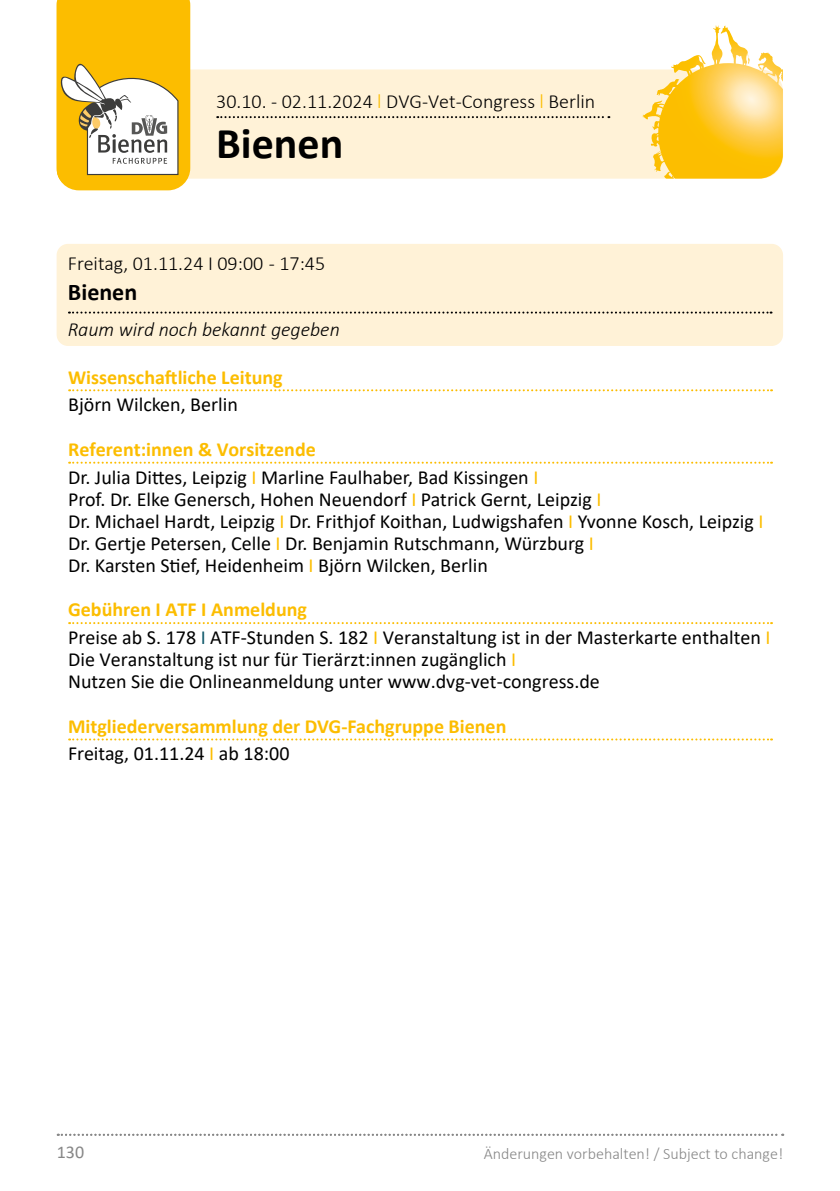
<style>
.page{position:relative;width:840px;height:1191px;background:#fff}
.page>*{position:absolute;margin:0;border:0;box-sizing:border-box;transform-origin:0 0}
.t1{font:700 44px "Calibri";color:#000}
.t2{font:700 24px "Calibri";color:#000}
.t3{font:20px/22px "Calibri";color:#000}
.t4{font:700 20px/27.6px "Calibri";color:#fcbd00}
.t5{font:300 20px "Calibri";color:#000}
.t6{font:italic 300 20px "Calibri";color:#000}
.t7{font:18px "Calibri";color:#878787}
.t8{font:300 16px "Calibri";color:#878787}
.s1{color:#fcbd00}
.s2{font-weight:700;color:#fcbd00}
.s3{color:#115a6c}
.s4{font-weight:400;color:#000}
.s5{font-weight:400}
</style>
<div class="page">
<svg style="left:56px;top:69px;width:726px;height:110px;background:#feebbd"></svg>
<svg style="left:642px;top:26px;width:74px;height:104px"></svg>
<svg style="left:217px;top:116px;width:392px;height:2px"></svg>
<svg style="left:56px;top:0;width:134px;height:190px"></svg>
<svg style="left:69px;top:389px;width:702px;height:2px"></svg>
<svg style="left:69px;top:462px;width:702px;height:2px"></svg>
<svg style="left:69px;top:622px;width:702px;height:2px"></svg>
<svg style="left:69px;top:738px;width:702px;height:2px"></svg>
<div style="left:57px;top:244px;width:725px;height:102px;background:#fff2d7;border-radius:11px"></div>
<svg style="left:69px;top:311px;width:702px;height:2px"></svg>
<svg style="left:58px;top:1133px;width:724px;height:2px"></svg>
<p class="t5" style="left:216px;top:89px;width:380px">30.10. - 02.11.2024 <span class="s1">l</span> DVG-Vet-Congress <span class="s1">l</span> Berlin</p>
<h1 class="t1" style="left:216px;top:112px;width:129px">Bienen</h1>
<p class="t5" style="left:68px;top:251px;width:258px">Freitag, 01.11.24 I 09:00 - 17:45</p>
<p class="t2" style="left:68px;top:275px;width:71px">Bienen</p>
<p class="t6" style="left:68px;top:317px;width:273px">Raum wird noch bekannt gegeben</p>
<p class="t4" style="left:68px;top:363px;width:216px">Wissenschaftliche Leitung</p>
<p class="t3" style="left:68px;top:393px;width:171px">Björn Wilcken, Berlin</p>
<p class="t3" style="left:68px;top:435px;width:471px;line-height:27.6px"><span class="s2">Referent:innen &amp; Vorsitzende<br></span>Dr. Julia Dittes, Leipzig <span class="s1">I</span> Marline Faulhaber, Bad Kissingen <span class="s1">I</span></p>
<p class="t3" style="left:68px;top:487px;width:696px">Prof. Dr. Elke Genersch, Hohen Neuendorf <span class="s1">I</span> Patrick Gernt, Leipzig <span class="s1">I<br></span>Dr. Michael Hardt, Leipzig <span class="s1">I</span> Dr. Frithjof Koithan, Ludwigshafen <span class="s1">I</span> Yvonne Kosch, Leipzig <span class="s1">I </span>Dr. Gertje Petersen, Celle <span class="s1">I</span> Dr. Benjamin Rutschmann, Würzburg <span class="s1">I<br></span>Dr. Karsten Stief, Heidenheim <span class="s1">I</span> Björn Wilcken, Berlin</p>
<p class="t3" style="left:68px;top:595px;width:703px;line-height:27.6px"><span class="s2">Gebühren I ATF I Anmeldung<br></span>Preise ab S. 178 <span class="s3">I</span> ATF-Stunden S. 182 <span class="s1">I</span> Veranstaltung ist in der Masterkarte enthalten <span class="s1">I</span></p>
<p class="t3" style="left:68px;top:648px;width:533px">Die Veranstaltung ist nur für Tierärzt:innen zugänglich <span class="s1">I<br></span>Nutzen Sie die Onlineanmeldung unter www.dvg-vet-congress.de</p>
<p class="t4" style="left:68px;top:712px;width:439px">Mitgliederversammlung der DVG-Fachgruppe Bienen<br><span class="s4">Freitag, 01.11.24</span> <span class="s5">I</span> <span class="s4">ab 18:00</span></p>
<p class="t7" style="left:57px;top:1139px;width:29px">130</p>
<p class="t8" style="left:483px;top:1143px;width:301px">Änderungen vorbehalten! / Subject to change!</p>
</div>
